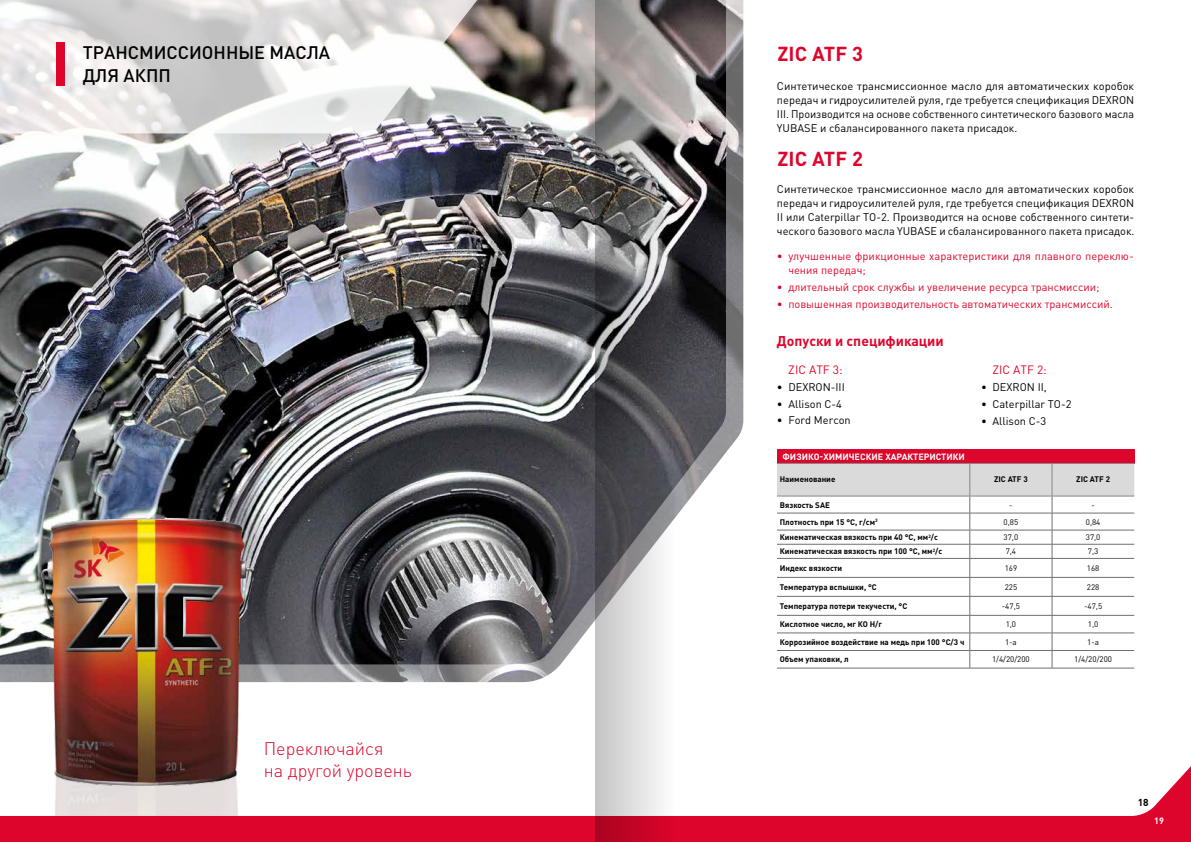
<style>
.page{position:relative;width:1191px;height:842px;background:#fff}
.page>*{position:absolute;margin:0;border:0;box-sizing:border-box;transform-origin:0 0}
.t1{font:700 20px "DIN Pro";letter-spacing:.01em;color:#dd052b}
.t2{font:500 18px/23px "DIN Pro";color:#000}
.t3{font:300 18px/21.8px "DIN Pro";color:#dd052b}
.t4{font:700 14px "DIN Pro";color:#dd052b}
.t5{font:12px "DIN Pro";color:#dd052b}
.t6{font:11px/14px "DIN Pro";color:#000;text-align:justify}
.t7{font:11px/14px "DIN Pro";color:#dd052b}
.t8{font:700 10px "DIN Pro";color:#000}
.t9{font:700 9px "DIN Pro";color:#fff}
.t10{font:700 8px "DIN Pro";color:#000}
.t11{font:8px "DIN Pro";color:#000}
</style>
<div class="page">
<img style="left:0;top:0;width:744px;height:683px">
<svg style="left:0;top:766px;width:1191px;height:76px"></svg>
<svg style="left:0;top:0;width:520px;height:133px"></svg>
<div style="left:57px;top:42px;width:8px;height:44px;background:#dd052b"></div>
<div style="left:777px;top:449px;width:357px;height:14px;background:#dd052b"></div>
<hr style="left:777px;top:668px;width:192px;height:1px;background:#706f6f">
<hr style="left:969px;top:668px;width:83px;height:1px;background:#706f6f">
<hr style="left:1052px;top:668px;width:82px;height:1px;background:#706f6f">
<svg style="left:777px;top:464px;width:357px;height:204px"></svg>
<hr style="left:777px;top:463px;width:192px;height:1px;background:#878787">
<hr style="left:969px;top:463px;width:83px;height:1px;background:#878787">
<hr style="left:969px;top:464px;width:1px;height:32px;background:#878787">
<hr style="left:1052px;top:463px;width:82px;height:1px;background:#878787">
<hr style="left:1051px;top:464px;width:1px;height:32px;background:#878787">
<hr style="left:777px;top:496px;width:192px;height:1px;background:#878787">
<hr style="left:969px;top:496px;width:83px;height:1px;background:#878787">
<hr style="left:1052px;top:496px;width:82px;height:1px;background:#878787">
<svg style="left:595px;top:0;width:80px;height:842px"></svg>
<img style="left:42px;top:785px;width:211px;height:31px">
<img style="left:42px;top:517px;width:211px;height:268px">
<h2 class="t2" style="left:83px;top:40px;width:249px">ТРАНСМИССИОННЫЕ МАСЛА<br>ДЛЯ АКПП</h2>
<h2 class="t3" style="left:264px;top:737px;width:150px">Переключайся<br>на другой уровень</h2>
<h1 class="t1" style="left:777px;top:40px;width:87px">ZIC ATF 3</h1>
<p class="t6" style="left:777px;top:79px;width:359px">Синтетическое трансмиссионное масло для автоматических коробок передач и гидроусилителей руля, где требуется спецификация DEXRON III. Производится на основе собственного синтетического базового масла YUBASE и сбалансированного пакета присадок.</p>
<h1 class="t1" style="left:777px;top:145px;width:87px">ZIC ATF 2</h1>
<p class="t6" style="left:777px;top:182px;width:359px">Синтетическое трансмиссионное масло для автоматических коробок передач и гидроусилителей руля, где требуется спецификация DEXRON II или Caterpillar TO-2. Производится на основе собственного синтети&shy;ческого базового масла YUBASE и сбалансированного пакета присадок.</p>
<p class="t7" style="left:788px;top:248px;width:347px;text-indent:-11px">• улучшенные фрикционные характеристики для плавного переклю&shy;чения передач;</p>
<p class="t7" style="left:777px;top:279px;width:324px">• длительный срок службы и увеличение ресурса трансмиссии;</p>
<p class="t7" style="left:777px;top:296px;width:337px">• повышенная производительность автоматических трансмиссий.</p>
<p class="t4" style="left:777px;top:332px;width:168px">Допуски и спецификации</p>
<p class="t5" style="left:788px;top:361px;width:56px">ZIC ATF 3:</p>
<p class="t6" style="left:777px;top:379px;width:69px">• DEXRON-III</p>
<p class="t6" style="left:777px;top:396px;width:67px">• Allison C-4</p>
<p class="t6" style="left:777px;top:413px;width:75px">• Ford Mercon</p>
<p class="t5" style="left:992px;top:361px;width:56px">ZIC ATF 2:</p>
<p class="t6" style="left:981px;top:379px;width:67px">• DEXRON II,</p>
<p class="t6" style="left:981px;top:396px;width:92px">• Caterpillar TO-2</p>
<p class="t6" style="left:981px;top:413px;width:67px">• Allison C-3</p>
<p class="t9" style="left:782px;top:450px;width:184px">ФИЗИКО-ХИМИЧЕСКИЕ ХАРАКТЕРИСТИКИ</p>
<p class="t10" style="left:780px;top:474px;width:57px">Наименование</p>
<p class="t10" style="left:994px;top:474px;width:35px">ZIC ATF 3</p>
<p class="t10" style="left:1076px;top:474px;width:35px">ZIC ATF 2</p>
<p class="t10" style="left:780px;top:499px;width:52px">Вязкость SAE</p>
<p class="t11" style="left:1009px;top:499px;width:5px">-</p>
<p class="t11" style="left:1091px;top:499px;width:5px">-</p>
<p class="t10" style="left:780px;top:516px;width:99px">Плотность при 15 °С, г/см<sup>3</sup></p>
<p class="t11" style="left:1003px;top:516px;width:16px">0,85</p>
<p class="t11" style="left:1085px;top:516px;width:16px">0,84</p>
<p class="t10" style="left:780px;top:532px;width:160px">Кинематическая вязкость при 40 °С, мм<sup>2</sup>/с</p>
<p class="t11" style="left:1003px;top:532px;width:16px">37,0</p>
<p class="t11" style="left:1085px;top:532px;width:16px">37,0</p>
<p class="t10" style="left:780px;top:546px;width:164px">Кинематическая вязкость при 100 °С, мм<sup>2</sup>/с</p>
<p class="t11" style="left:1005px;top:546px;width:12px">7,4</p>
<p class="t11" style="left:1088px;top:546px;width:12px">7,3</p>
<p class="t10" style="left:780px;top:563px;width:64px">Индекс вязкости</p>
<p class="t11" style="left:1004px;top:563px;width:14px">169</p>
<p class="t11" style="left:1086px;top:563px;width:14px">168</p>
<p class="t10" style="left:780px;top:582px;width:99px">Температура вспышки, °С</p>
<p class="t11" style="left:1004px;top:582px;width:14px">225</p>
<p class="t11" style="left:1086px;top:582px;width:14px">228</p>
<p class="t10" style="left:780px;top:601px;width:129px">Температура потери текучести, °С</p>
<p class="t11" style="left:1002px;top:601px;width:20px">-47,5</p>
<p class="t11" style="left:1084px;top:601px;width:20px">-47,5</p>
<p class="t10" style="left:780px;top:619px;width:104px">Кислотное число, мг КО Н/г</p>
<p class="t11" style="left:1005px;top:619px;width:12px">1,0</p>
<p class="t11" style="left:1088px;top:619px;width:12px">1,0</p>
<p class="t10" style="left:780px;top:636px;width:186px">Коррозийное воздействие на медь при 100 °С/3 ч</p>
<p class="t11" style="left:1005px;top:636px;width:13px">1-а</p>
<p class="t11" style="left:1087px;top:636px;width:13px">1-а</p>
<p class="t10" style="left:780px;top:654px;width:71px">Объем упаковки, л</p>
<p class="t11" style="left:992px;top:654px;width:39px">1/4/20/200</p>
<p class="t11" style="left:1074px;top:654px;width:39px">1/4/20/200</p>
<p class="t8" style="left:1137px;top:795px;width:12px">18</p>
<p class="t9" style="left:1154px;top:815px;width:11px">19</p>
</div>
